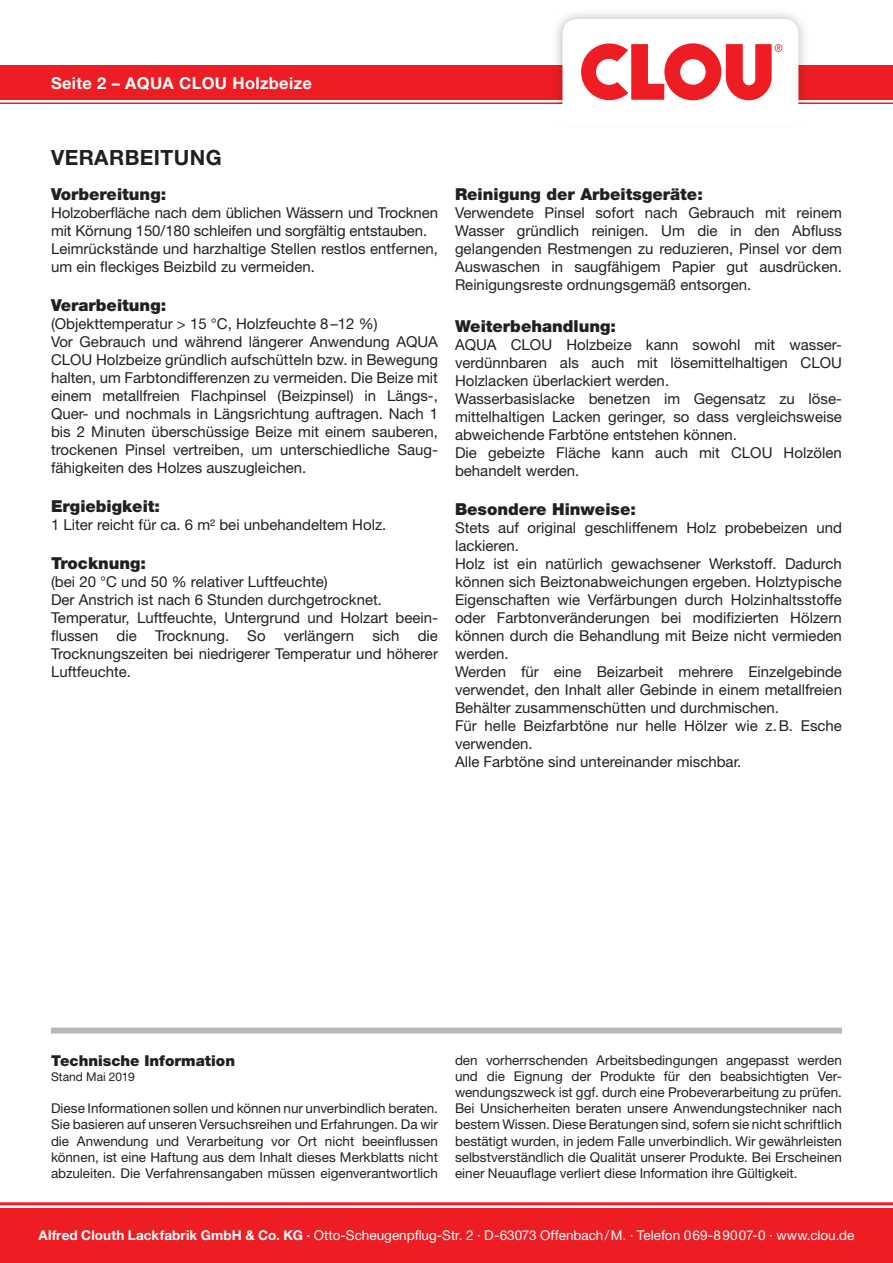
<style>
.page{position:relative;width:893px;height:1263px;background:#fff}
.page>*{position:absolute;margin:0;border:0;box-sizing:border-box;transform-origin:0 0}
.t1{font:700 21px "Helvetica Neue LT Std";letter-spacing:.02em;color:#231f20}
.Default{font:900 16.5px "Helvetica Neue LT Std";color:#231f20}
.t2{font:700 16.5px "Helvetica Neue LT Std";letter-spacing:.02em;color:#fff}
.Default-2{font:15px/18px "Helvetica Neue LT Std";color:#231f20;text-align:justify}
.Fließtext_10_12{font:15px "Helvetica Neue LT Std";color:#231f20}
.Default-3{font:900 15px "Helvetica Neue LT Std";color:#231f20}
.Default-4{font:13.5px/16.2px "Helvetica Neue LT Std";color:#231f20;text-align:justify}
.t3{font:13.5px "Helvetica Neue LT Std";color:#fff}
.Default-5{font:12px "Helvetica Neue LT Std";letter-spacing:.005em;color:#231f20}
.s1{font-weight:700}
</style>
<div class="page">
<div style="left:0;top:66px;width:893px;height:34px;background:#ee1d23"></div>
<hr style="left:0;top:102px;width:893px;height:3px;background:#ee1d23">
<div style="left:551px;top:7px;width:259px;height:122px;background:#231f20;opacity:.33"></div>
<div style="left:0;top:105px;width:893px;height:21px;background:#fff"></div>
<svg style="left:562px;top:19px;width:236px;height:86px"></svg>
<div style="left:0;top:1208px;width:893px;height:55px;background:#ee1d23"></div>
<hr style="left:0;top:1202px;width:893px;height:3px;background:#ee1d23">
<div style="left:51px;top:1027px;width:791px;height:6px;background:#b9b7b8"></div>
<p class="t2" style="left:51px;top:73px;width:263px">Seite 2 – AQUA CLOU Holzbeize</p>
<p class="t1" style="left:51px;top:144px;width:172px">VERARBEITUNG</p>
<p class="Default" style="left:51px;top:184px;width:117px">Vorbereitung:</p>
<p class="Default-2" style="left:51px;top:203px;width:388px">Holzoberfläche nach dem üblichen Wässern und Trocknen mit Körnung 150/180 schleifen und sorgfältig entstauben.</p>
<p class="Default-2" style="left:51px;top:239px;width:388px">Leimrückstände und harzhaltige Stellen restlos entfernen, um ein fleckiges Beizbild zu vermeiden.</p>
<p class="Default" style="left:51px;top:295px;width:117px">Verarbeitung:</p>
<p class="Fließtext_10_12" style="left:51px;top:314px;width:328px">(Objekttemperatur &gt; 15 °C, Holzfeuchte 8–12 %)</p>
<p class="Default-2" style="left:51px;top:332px;width:388px">Vor Gebrauch und während längerer Anwendung AQUA CLOU Holzbeize gründlich aufschütteln bzw. in Bewegung halten, um Farbtondifferenzen zu vermeiden. Die Beize mit einem metallfreien Flachpinsel (Beizpinsel) in Längs-, Quer- und nochmals in Längsrichtung auftragen. Nach 1 bis 2 Minuten überschüssige Beize mit einem sauberen, trockenen Pinsel vertreiben, um unterschiedliche Saug&shy;fähigkeiten des Holzes auszugleichen.</p>
<p class="Default" style="left:51px;top:496px;width:111px">Ergiebigkeit:</p>
<p class="Default-2" style="left:51px;top:515px;width:337px">1 Liter reicht für ca. 6 m² bei unbehandeltem Holz.</p>
<p class="Default" style="left:51px;top:553px;width:97px">Trocknung:</p>
<p class="Default-2" style="left:51px;top:572px;width:278px">(bei 20 °C und 50 % relativer Luftfeuchte)</p>
<p class="Default-2" style="left:51px;top:590px;width:332px">Der Anstrich ist nach 6 Stunden durchgetrocknet.</p>
<p class="Default-2" style="left:51px;top:608px;width:388px">Temperatur, Luftfeuchte, Untergrund und Holzart beein&shy;flussen die Trocknung. So verlängern sich die Trocknungszeiten bei niedrigerer Temperatur und höherer Luftfeuchte.</p>
<p class="Default" style="left:455px;top:184px;width:249px">Reinigung der Arbeitsgeräte:</p>
<p class="Default-2" style="left:455px;top:203px;width:388px">Verwendete Pinsel sofort nach Gebrauch mit reinem Wasser gründlich reinigen. Um die in den Abfluss gelangenden Restmengen zu reduzieren, Pinsel vor dem Auswaschen in saugfähigem Papier gut ausdrücken.<br>Reinigungsreste ordnungsgemäß entsorgen.</p>
<p class="Default" style="left:455px;top:316px;width:163px">Weiterbehandlung:</p>
<p class="Default-2" style="left:455px;top:335px;width:388px">AQUA CLOU Holzbeize kann sowohl mit wasser&shy;verdünnbaren als auch mit lösemittelhaltigen CLOU Holzlacken überlackiert werden.</p>
<p class="Default-2" style="left:455px;top:389px;width:388px">Wasserbasislacke benetzen im Gegensatz zu löse&shy;mittelhaltigen Lacken geringer, so dass vergleichsweise abweichende Farbtöne entstehen können.</p>
<p class="Default-2" style="left:455px;top:443px;width:388px">Die gebeizte Fläche kann auch mit CLOU Holzölen behandelt werden.</p>
<p class="Default" style="left:455px;top:499px;width:182px">Besondere Hinweise:</p>
<p class="Default-2" style="left:455px;top:518px;width:388px">Stets auf original geschliffenem Holz probebeizen und lackieren.</p>
<p class="Default-2" style="left:455px;top:554px;width:388px">Holz ist ein natürlich gewachsener Werkstoff. Dadurch können sich Beiztonabweichungen ergeben. Holztypische Eigenschaften wie Verfärbungen durch Holzinhaltsstoffe oder Farbtonveränderungen bei modifizierten Hölzern können durch die Behandlung mit Beize nicht vermieden werden.</p>
<p class="Default-2" style="left:455px;top:662px;width:388px">Werden für eine Beizarbeit mehrere Einzelgebinde verwendet, den Inhalt aller Gebinde in einem metallfreien Behälter zusammenschütten und durchmischen.</p>
<p class="Default-2" style="left:455px;top:716px;width:388px">Für helle Beizfarbtöne nur helle Hölzer wie z.B. Esche verwenden.</p>
<p class="Default-2" style="left:455px;top:752px;width:288px">Alle Farbtöne sind untereinander mischbar.</p>
<p class="Default-3" style="left:51px;top:1052px;width:186px">Technische Information</p>
<p class="Default-5" style="left:51px;top:1069px;width:85px">Stand Mai 2019</p>
<p class="Default-4" style="left:51px;top:1100px;width:388px">Diese Informationen sollen und können nur unverbindlich beraten.<br>Sie basieren auf unseren Versuchsreihen und Erfahrungen. Da wir die Anwendung und Verarbeitung vor Ort nicht beeinflussen können, ist eine Haftung aus dem Inhalt dieses Merkblatts nicht abzuleiten. Die Verfahrensangaben müssen eigenverantwortlich</p>
<p class="Default-4" style="left:455px;top:1051px;width:388px">den vorherrschenden Arbeitsbedingungen angepasst werden und die Eignung der Produkte für den beabsichtigten Ver&shy;wendungszweck ist ggf. durch eine Probeverarbeitung zu prüfen.<br>Bei Unsicherheiten beraten unsere Anwendungstechniker nach bestem Wissen. Diese Beratungen sind, sofern sie nicht schriftlich bestätigt wurden, in jedem Falle unverbindlich. Wir gewährleisten selbstverständlich die Qualität unserer Produkte. Bei Erscheinen einer Neuauflage verliert diese Information ihre Gültigkeit.</p>
<p class="t3" style="left:39px;top:1227px;width:817px"><span class="s1">Alfred Clouth Lackfabrik GmbH &amp; Co. KG ·</span> Otto-Scheugenpflug-Str. 2 · D-63073 Offenbach/M. · Telefon 069-89007-0 · www.clou.de</p>
</div>
